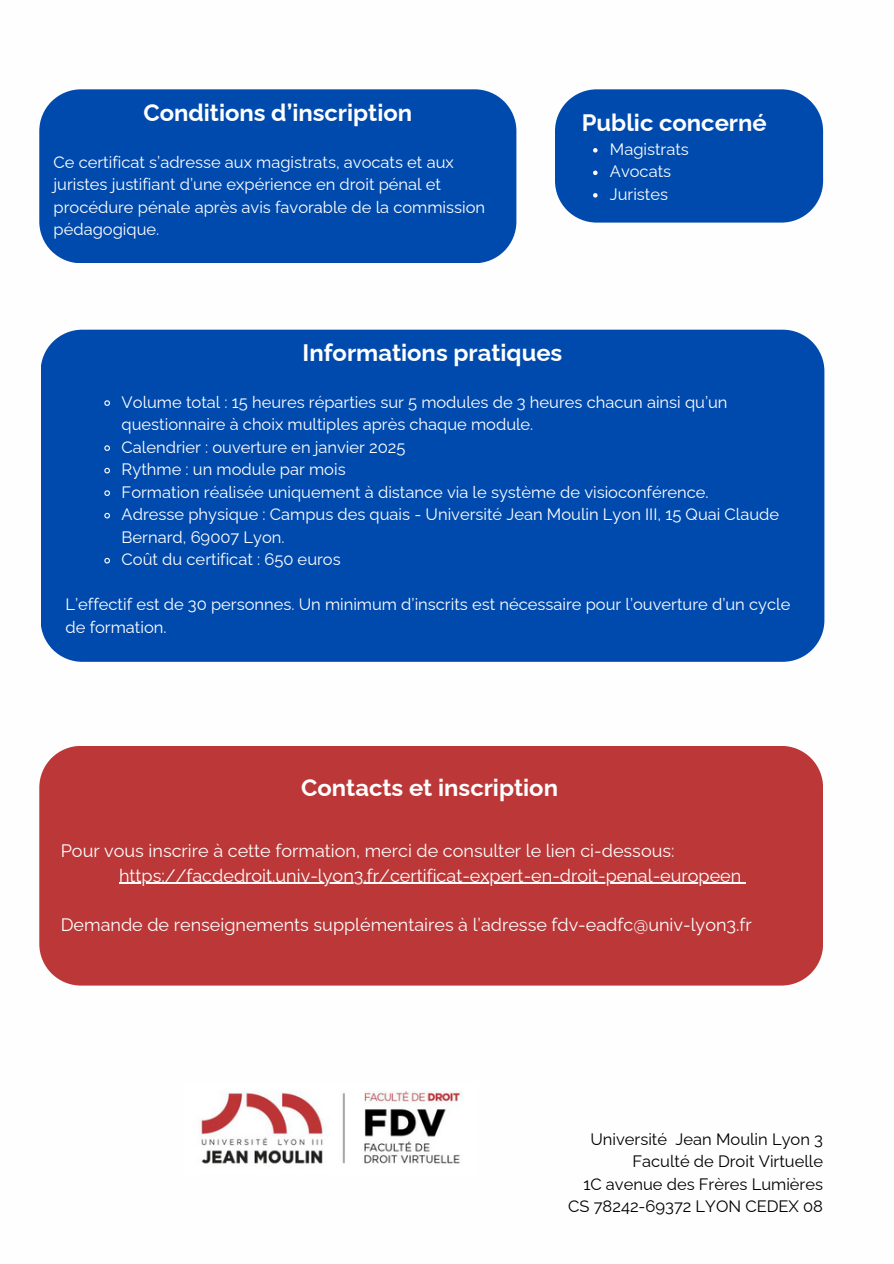
<style>
.page{position:relative;width:894px;height:1264px;background:#fff}
.page>*{position:absolute;margin:0;border:0;box-sizing:border-box;transform-origin:0 0}
.t1{font:700 23.7px "Raleway";color:#fff}
.t2{font:700 23.7px "Raleway";color:#fefefe}
.t3{font:18px "Raleway";color:#fefefe}
.t4{font:16.5px/22.5px "Raleway";color:#fff}
.t5{font:16.5px "Raleway";color:#000}
.t6{font:16.5px "Raleway";color:#fefefe}
</style>
<div class="page">
<div style="left:39px;top:89px;width:477px;height:174px;background:#004aad"></div>
<img style="left:199px;top:1091px;width:264px;height:73px">
<div style="left:555px;top:89px;width:267px;height:133px;background:#004aad"></div>
<div style="left:41px;top:330px;width:783px;height:332px;background:#004aad"></div>
<svg style="left:103px;top:399px;width:8px;height:8px"></svg>
<svg style="left:103px;top:444px;width:8px;height:8px"></svg>
<svg style="left:103px;top:467px;width:8px;height:7px"></svg>
<svg style="left:103px;top:489px;width:8px;height:8px"></svg>
<svg style="left:103px;top:512px;width:8px;height:7px"></svg>
<svg style="left:103px;top:557px;width:8px;height:7px"></svg>
<div style="left:39px;top:746px;width:783px;height:239px;background:#bc3738"></div>
<hr style="left:119px;top:882px;width:622px;height:1px;background:#fefefe">
<p class="t1" style="left:143px;top:99px;width:270px">Conditions d’inscription</p>
<h1 class="t4" style="left:54px;top:150px;width:433px">Ce certificat s’adresse aux magistrats, avocats et aux juristes justifiant d’une expérience en droit pénal et procédure pénale après avis favorable de la commission pédagogique.</h1>
<p class="t2" style="left:581px;top:109px;width:186px">Public concerné</p>
<p class="t6" style="left:609px;top:139px;width:80px">Magistrats</p>
<p class="t6" style="left:609px;top:162px;width:63px">Avocats</p>
<p class="t6" style="left:609px;top:184px;width:60px">Juristes</p>
<p class="t1" style="left:302px;top:339px;width:261px">Informations pratiques</p>
<p class="t4" style="left:122px;top:390px;width:607px">Volume total : 15 heures réparties sur 5 modules de 3 heures chacun ainsi qu’un questionnaire à choix multiples après chaque module.</p>
<p class="t4" style="left:122px;top:435px;width:285px">Calendrier : ouverture en janvier 2025</p>
<h1 class="t4" style="left:122px;top:458px;width:225px">Rythme : un module par mois</h1>
<p class="t4" style="left:122px;top:480px;width:588px">Formation réalisée uniquement à distance via le système de visioconférence.</p>
<p class="t4" style="left:122px;top:503px;width:658px">Adresse physique : Campus des quais - Université Jean Moulin Lyon III, 15 Quai Claude<br>Bernard, 69007 Lyon.</p>
<p class="t4" style="left:122px;top:548px;width:220px">Coût du certificat : 650 euros</p>
<p class="t4" style="left:65px;top:593px;width:726px">L’effectif est de 30 personnes. Un minimum d’inscrits est nécessaire pour l’ouverture d’un cycle de formation.</p>
<p class="t2" style="left:301px;top:773px;width:258px">Contacts et inscription</p>
<p class="t3" style="left:61px;top:839px;width:615px">Pour vous inscrire à cette formation, merci de consulter le lien ci-dessous:</p>
<p class="t3" style="left:119px;top:864px;width:623px">https://facdedroit.univ-lyon3.fr/certificat-expert-en-droit-penal-europeen</p>
<p class="t3" style="left:61px;top:914px;width:692px">Demande de renseignements supplémentaires à l’adresse fdv-eadfc@univ-lyon3.fr</p>
<p class="t5" style="left:590px;top:1129px;width:234px">Université Jean Moulin Lyon 3</p>
<h1 class="t5" style="left:632px;top:1151px;width:192px">Faculté de Droit Virtuelle</h1>
<p class="t5" style="left:583px;top:1174px;width:241px">1C avenue des Frères Lumières</p>
<p class="t5" style="left:568px;top:1196px;width:256px">CS 78242-69372 LYON CEDEX 08</p>
</div>
